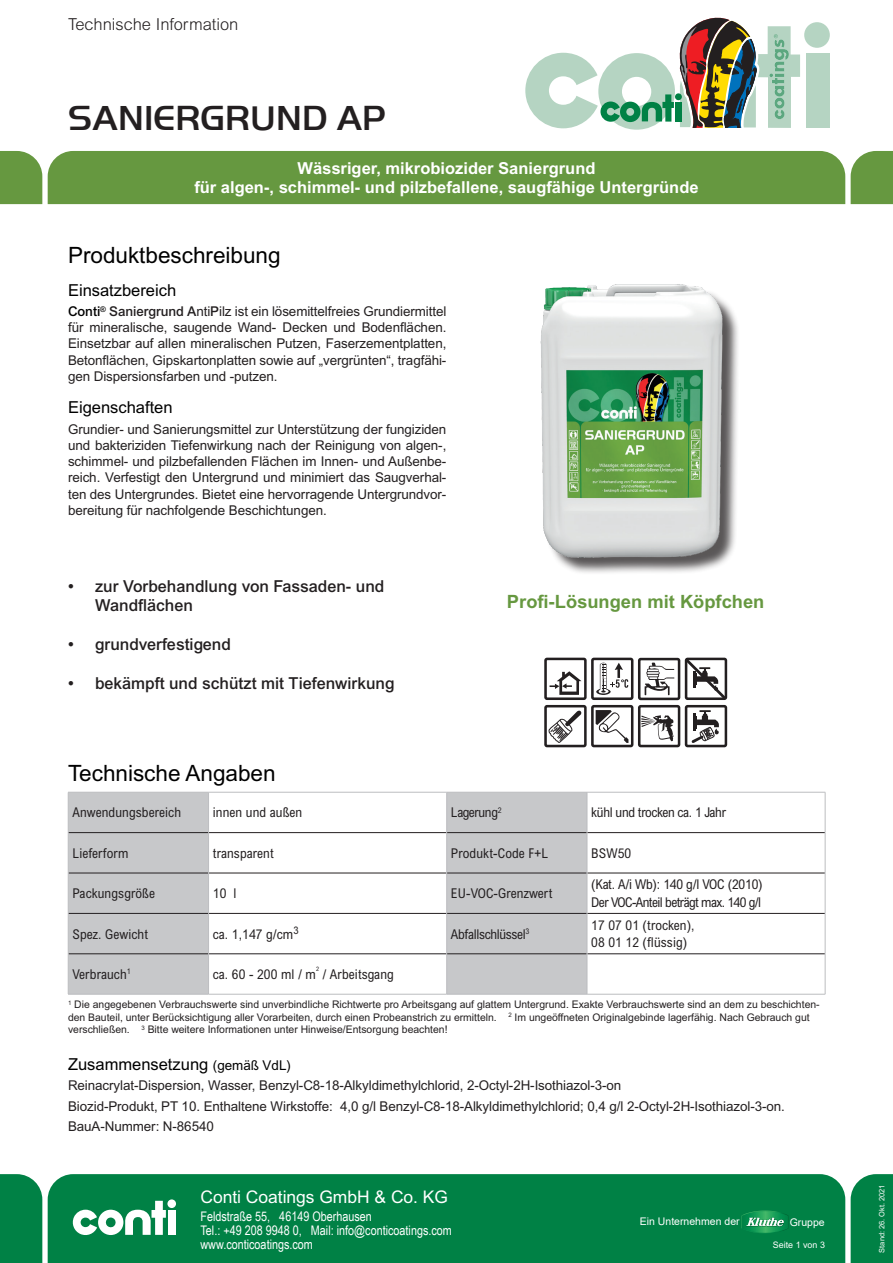
<style>
.page{position:relative;width:893px;height:1263px;background:#fff}
.page>*{position:absolute;margin:0;border:0;box-sizing:border-box;transform-origin:0 0}
.t1{font:500 36px "Handel Got D";letter-spacing:.005em;color:#231f20}
.Oberpunkt{font:22.5px "Arial MT Std";color:#000}
.t2{font:700 18.3px "Arial MT Std";color:#669840}
.t3{font:17.4px "Arial MT Std";color:#fff}
.t4{font:500 16.5px/19.5px "Arial MT Std";color:#231f20}
.t5{font:700 16.5px/19.8px "Arial MT Std";color:#fff;text-align:center}
.Unterpunkt{font:16.5px "Arial MT Std";color:#000}
.t6{font:300 16.5px "Arial MT Std";color:#231f20}
.Textblock{font:13.5px/16.2px "Arial MT Std";letter-spacing:-.005em;color:#231f20;text-align:justify}
.TextTabelle{font:condensed 13.5px "Arial MT Std";letter-spacing:.01em;color:#231f20}
.TextTabelle-2{font:condensed 13.5px "Arial MT Std";letter-spacing:-.02em;color:#231f20}
.TextTabelle-3{font:condensed 13.5px "Arial MT Std";letter-spacing:-.04em;color:#231f20}
.TextTabelle-4{font:condensed 13.5px "Arial MT Std";letter-spacing:-.01em;color:#231f20}
.t7{font:13.2px/13.6px "Arial Narrow";color:#fff}
.FLIEß{font:10.5px/12.6px "Arial MT Std";color:#231f20}
.t8{font:10.5px "Arial";color:#fff}
.t9{font:9px "Arial MT Std";color:#fff}
.t10{font:7.5px "Arial MT Std";color:#fff}
.TextTabelle-5{font:condensed 6.15px "Arial MT Std";color:#231f20}
.s1{font-weight:500;color:#000}
.s2{font-weight:500}
.s3{font-size:13.5px}
</style>
<div class="page">
<img style="left:540px;top:284px;width:198px;height:289px">
<div style="left:69px;top:793px;width:518px;height:201px;background:#c7c8ca"></div>
<svg style="left:209px;top:793px;width:237px;height:201px"></svg>
<svg style="left:588px;top:793px;width:237px;height:201px"></svg>
<hr style="left:68px;top:832px;width:140px;height:1px;background:#231f20">
<hr style="left:209px;top:832px;width:237px;height:1px;background:#231f20">
<hr style="left:447px;top:832px;width:140px;height:1px;background:#231f20">
<hr style="left:587px;top:832px;width:238px;height:1px;background:#231f20">
<hr style="left:68px;top:873px;width:140px;height:1px;background:#231f20">
<hr style="left:209px;top:873px;width:237px;height:1px;background:#231f20">
<hr style="left:447px;top:873px;width:140px;height:1px;background:#231f20">
<hr style="left:587px;top:873px;width:238px;height:1px;background:#231f20">
<hr style="left:68px;top:913px;width:140px;height:1px;background:#231f20">
<hr style="left:209px;top:913px;width:237px;height:1px;background:#231f20">
<hr style="left:447px;top:913px;width:140px;height:1px;background:#231f20">
<hr style="left:587px;top:913px;width:238px;height:1px;background:#231f20">
<hr style="left:68px;top:953px;width:140px;height:1px;background:#231f20">
<hr style="left:209px;top:953px;width:237px;height:1px;background:#231f20">
<hr style="left:447px;top:953px;width:140px;height:1px;background:#231f20">
<hr style="left:587px;top:953px;width:238px;height:1px;background:#231f20">
<hr style="left:68px;top:792px;width:141px;height:1px;background:#bcbdc0">
<hr style="left:68px;top:792px;width:1px;height:41px;background:#bcbdc0">
<hr style="left:209px;top:792px;width:238px;height:1px;background:#bcbdc0">
<hr style="left:208px;top:792px;width:1px;height:41px;background:#bcbdc0">
<hr style="left:447px;top:792px;width:140px;height:1px;background:#bcbdc0">
<hr style="left:446px;top:792px;width:1px;height:41px;background:#bcbdc0">
<hr style="left:587px;top:792px;width:238px;height:1px;background:#bcbdc0">
<hr style="left:587px;top:792px;width:1px;height:41px;background:#bcbdc0">
<hr style="left:825px;top:792px;width:1px;height:41px;background:#bcbdc0">
<hr style="left:68px;top:833px;width:1px;height:40px;background:#bcbdc0">
<hr style="left:208px;top:833px;width:1px;height:40px;background:#bcbdc0">
<hr style="left:446px;top:833px;width:1px;height:40px;background:#bcbdc0">
<hr style="left:587px;top:833px;width:1px;height:40px;background:#bcbdc0">
<hr style="left:825px;top:833px;width:1px;height:40px;background:#bcbdc0">
<hr style="left:68px;top:873px;width:1px;height:40px;background:#bcbdc0">
<hr style="left:208px;top:873px;width:1px;height:40px;background:#bcbdc0">
<hr style="left:446px;top:873px;width:1px;height:40px;background:#bcbdc0">
<hr style="left:587px;top:873px;width:1px;height:40px;background:#bcbdc0">
<hr style="left:825px;top:873px;width:1px;height:40px;background:#bcbdc0">
<hr style="left:68px;top:913px;width:1px;height:41px;background:#bcbdc0">
<hr style="left:208px;top:913px;width:1px;height:41px;background:#bcbdc0">
<hr style="left:446px;top:913px;width:1px;height:41px;background:#bcbdc0">
<hr style="left:587px;top:913px;width:1px;height:41px;background:#bcbdc0">
<hr style="left:825px;top:913px;width:1px;height:41px;background:#bcbdc0">
<hr style="left:68px;top:954px;width:1px;height:40px;background:#bcbdc0">
<hr style="left:208px;top:954px;width:1px;height:40px;background:#bcbdc0">
<hr style="left:446px;top:954px;width:1px;height:40px;background:#bcbdc0">
<hr style="left:587px;top:954px;width:1px;height:40px;background:#bcbdc0">
<hr style="left:825px;top:954px;width:1px;height:40px;background:#bcbdc0">
<hr style="left:68px;top:994px;width:141px;height:1px;background:#bcbdc0">
<hr style="left:209px;top:994px;width:238px;height:1px;background:#bcbdc0">
<hr style="left:447px;top:994px;width:140px;height:1px;background:#bcbdc0">
<hr style="left:587px;top:994px;width:238px;height:1px;background:#bcbdc0">
<svg style="left:544px;top:658px;width:183px;height:89px"></svg>
<div style="left:0;top:1174px;width:42px;height:89px;background:#008145"></div>
<div style="left:851px;top:1174px;width:42px;height:89px;background:#008145"></div>
<div style="left:48px;top:1174px;width:797px;height:89px;background:#008145"></div>
<svg style="left:742px;top:1211px;width:47px;height:22px"></svg>
<svg style="left:73px;top:1201px;width:93px;height:34px"></svg>
<div style="left:168px;top:1210px;width:8px;height:25px;background:#fff"></div>
<div style="left:167px;top:1199px;width:9px;height:9px;background:#fff;border-radius:50%"></div>
<div style="left:806px;top:54px;width:23px;height:74px;background:#b5d4c2"></div>
<div style="left:804px;top:22px;width:26px;height:26px;background:#b5d4c2;border-radius:50%"></div>
<svg style="left:525px;top:17px;width:275px;height:113px"></svg>
<div style="left:48px;top:151px;width:797px;height:53px;background:#669840"></div>
<div style="left:851px;top:151px;width:42px;height:53px;background:#669840"></div>
<div style="left:0;top:151px;width:42px;height:53px;background:#669840"></div>
<p class="t6" style="left:68px;top:15px;width:172px">Technische Information</p>
<h1 class="t1" style="left:68px;top:92px;width:319px">SANIERGRUND AP</h1>
<p class="t5" style="left:194px;top:158px;width:506px">Wässriger, mikrobiozider Saniergrund<br>für algen-, schimmel- und pilzbefallene, saugfähige Untergründe</p>
<p class="Oberpunkt" style="left:68px;top:242px;width:214px">Produktbeschreibung</p>
<p class="Unterpunkt" style="left:68px;top:280px;width:110px">Einsatzbereich</p>
<p class="Textblock" style="left:68px;top:303px;width:380px"><span class="s1">Conti</span><sup>®</sup> <span class="s2">Saniergrund A</span>nti<span class="s2">P</span>ilz ist ein lösemittelfreies Grundiermittel für mineralische, saugende Wand- Decken und Bodenflächen.<br>Einsetzbar auf allen mineralischen Putzen, Faserzementplatten, Betonflächen, Gipskartonplatten sowie auf „vergrünten“, tragfähi&shy;gen Dispersionsfarben und -putzen.</p>
<p class="Unterpunkt" style="left:68px;top:398px;width:106px">Eigenschaften</p>
<p class="Textblock" style="left:68px;top:421px;width:380px">Grundier- und Sanierungsmittel zur Unterstützung der fungiziden und bakteriziden Tiefenwirkung nach der Reinigung von algen-, schimmel- und pilzbefallenden Flächen im Innen- und Außenbe&shy;reich. Verfestigt den Untergrund und minimiert das Saugverhal&shy;ten des Untergrundes. Bietet eine hervorragende Untergrundvor&shy;bereitung für nachfolgende Beschichtungen.</p>
<p class="t4" style="left:95px;top:576px;width:291px;text-indent:-27px">• zur Vorbehandlung von Fassaden- und<br>Wandflächen</p>
<p class="t4" style="left:68px;top:634px;width:164px">• grundverfestigend</p>
<p class="t4" style="left:68px;top:673px;width:328px">• bekämpft und schützt mit Tiefenwirkung</p>
<p class="Oberpunkt" style="left:68px;top:760px;width:209px">Technische Angaben</p>
<p class="t2" style="left:507px;top:591px;width:259px">Profi-Lösungen mit Köpfchen</p>
<p class="TextTabelle" style="left:73px;top:804px;width:110px">Anwendungsbereich</p>
<p class="TextTabelle" style="left:213px;top:804px;width:91px">innen und außen</p>
<p class="TextTabelle-2" style="left:451px;top:804px;width:52px">Lagerung<sup>2</sup></p>
<p class="TextTabelle-2" style="left:591px;top:804px;width:136px">kühl und trocken ca. 1 Jahr</p>
<p class="TextTabelle" style="left:73px;top:845px;width:57px">Lieferform</p>
<p class="TextTabelle" style="left:213px;top:845px;width:62px">transparent</p>
<p class="TextTabelle" style="left:451px;top:845px;width:99px">Produkt-Code F+L</p>
<p class="TextTabelle" style="left:591px;top:845px;width:41px">BSW50</p>
<p class="TextTabelle" style="left:73px;top:885px;width:84px">Packungsgröße</p>
<p class="TextTabelle" style="left:213px;top:885px;width:25px">10 l</p>
<p class="TextTabelle" style="left:451px;top:885px;width:103px">EU-VOC-Grenzwert</p>
<p class="TextTabelle-4" style="left:591px;top:876px;width:173px">(Kat. A/i Wb): 140 g/l VOC (2010)</p>
<p class="TextTabelle-3" style="left:591px;top:894px;width:171px">Der VOC-Anteil beträgt max. 140 g/l</p>
<p class="TextTabelle" style="left:73px;top:925px;width:77px">Spez. Gewicht</p>
<p class="TextTabelle" style="left:213px;top:925px;width:87px">ca. 1,147 g/cm<sup>3</sup></p>
<p class="TextTabelle-2" style="left:451px;top:925px;width:80px">Abfallschlüssel<sup>3</sup></p>
<p class="TextTabelle" style="left:591px;top:917px;width:105px">17 07 01 (trocken),</p>
<p class="TextTabelle" style="left:591px;top:934px;width:98px">08 01 12 (flüssig)</p>
<p class="TextTabelle-5" style="left:316px;top:965px;width:5px">2</p>
<p class="TextTabelle" style="left:73px;top:966px;width:60px">Verbrauch<sup>1</sup></p>
<p class="TextTabelle" style="left:213px;top:966px;width:105px">ca. 60 - 200 ml / m</p>
<p class="TextTabelle" style="left:323px;top:966px;width:73px">/ Arbeitsgang</p>
<p class="FLIEß" style="left:68px;top:998px;width:753px"><sup>1</sup> Die angegebenen Verbrauchswerte sind unverbindliche Richtwerte pro Arbeitsgang auf glattem Untergrund. Exakte Verbrauchswerte sind an dem zu beschichten&shy;den Bauteil, unter Berücksichtigung aller Vorarbeiten, durch einen Probeanstrich zu ermitteln. <sup>2</sup> Im ungeöffneten Originalgebinde lagerfähig. Nach Gebrauch gut verschließen. <sup>3</sup> Bitte weitere Informationen unter Hinweise/Entsorgung beachten!</p>
<p class="Unterpunkt" style="left:68px;top:1054px;width:224px">Zusammensetzung <span class="s3">(gemäß VdL)</span></p>
<p class="Textblock" style="left:68px;top:1077px;width:555px">Reinacrylat-Dispersion, Wasser, Benzyl-C8-18-Alkyldimethylchlorid, 2-Octyl-2H-Isothiazol-3-on</p>
<p class="Textblock" style="left:68px;top:1097px;width:718px">Biozid-Produkt, PT 10. Enthaltene Wirkstoffe: 4,0 g/l Benzyl-C8-18-Alkyldimethylchlorid; 0,4 g/l 2-Octyl-2H-Isothiazol-3-on.</p>
<p class="Textblock" style="left:68px;top:1118px;width:147px">BauA-Nummer: N-86540</p>
<p class="t3" style="left:200px;top:1186px;width:249px">Conti Coatings GmbH &amp; Co. KG</p>
<p class="t7" style="left:200px;top:1209px;width:253px">Feldstraße 55, 46149 Oberhausen<br>Tel.: +49 208 9948 0, Mail: info@conticoatings.com www.conticoatings.com</p>
<p class="t8" style="left:640px;top:1214px;width:101px">Ein Unternehmen der</p>
<p class="t8" style="left:790px;top:1215px;width:37px">Gruppe</p>
<p class="t9" style="left:773px;top:1240px;width:54px">Seite 1 von 3</p>
<p class="t10" style="left:877px;top:1252px;width:70px;rotate:-90deg">Stand: 26. Okt. 2021</p>
</div>
